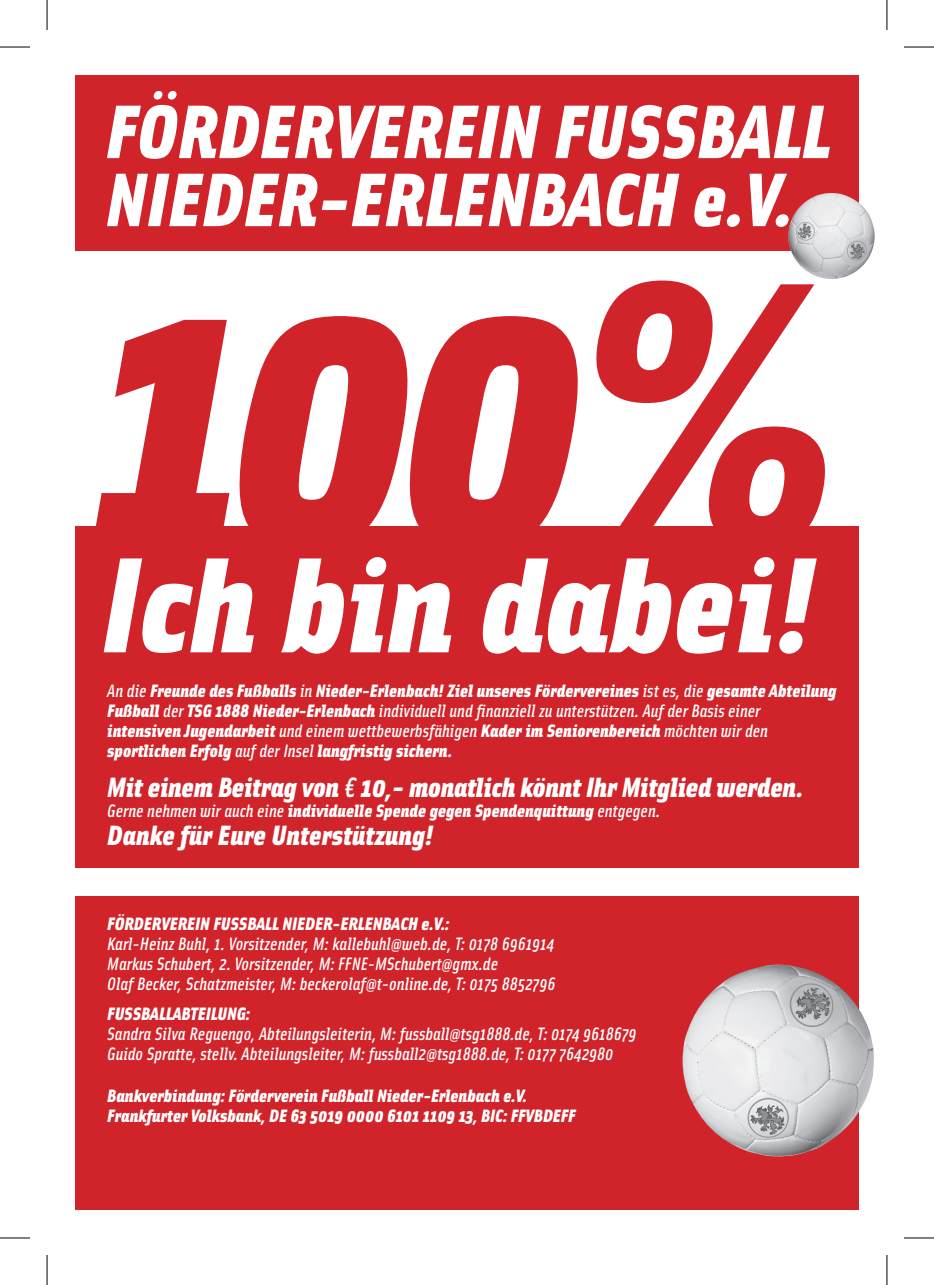
<style>
.page{position:relative;width:934px;height:1285px;background:#fff}
.page>*{position:absolute;margin:0;border:0;box-sizing:border-box;transform-origin:0 0}
.t1{font:italic 900 378px "Solex";color:#d1232a}
.t2{font:italic 900 136px "Solex";color:#fff}
.t3{font:italic 900 76px/68px "Solex";color:#fff}
.t4{font:italic 900 28px "Solex";letter-spacing:-.01em;color:#fff}
.t5{font:italic 900 18px/20px "Solex";color:#fff}
.t6{font:italic 500 18px/20px "Solex";color:#fff}
.s1{font-weight:500}
</style>
<div class="page">
<div style="left:75px;top:75px;width:783px;height:176px;background:#d1232a"></div>
<img style="left:788px;top:193px;width:87px;height:86px">
<div style="left:75px;top:526px;width:783px;height:342px;background:#d1232a"></div>
<div style="left:75px;top:896px;width:783px;height:313px;background:#d1232a"></div>
<img style="left:682px;top:964px;width:191px;height:193px">
<hr style="left:0;top:47px;width:30px;height:1px;background:#000">
<hr style="left:903px;top:47px;width:30px;height:1px;background:#000">
<hr style="left:0;top:1237px;width:30px;height:1px;background:#000">
<hr style="left:903px;top:1237px;width:30px;height:1px;background:#000">
<hr style="left:47px;top:0;width:1px;height:30px;background:#000">
<hr style="left:47px;top:1255px;width:1px;height:30px;background:#000">
<hr style="left:886px;top:0;width:1px;height:30px;background:#000">
<hr style="left:886px;top:1255px;width:1px;height:30px;background:#000">
<h3 class="t3" style="left:106px;top:93px;width:725px">FÖRDERVEREIN FUSSBALL<br>NIEDER-ERLENBACH e.V.</h3>
<h1 class="t1" style="left:94px;top:150px;width:751px">100%</h1>
<h2 class="t2" style="left:101px;top:510px;width:716px">Ich bin dabei!</h2>
<p class="t5" style="left:107px;top:680px;width:730px"><span class="s1">An die</span> Freunde des Fußballs <span class="s1">in</span> Nieder-Erlenbach! Ziel unseres Fördervereines <span class="s1">ist es, die</span> gesamte Abteilung Fußball <span class="s1">der</span> TSG 1888 Nieder-Erlenbach <span class="s1">individuell und finanziell zu unterstützen. Auf der Basis einer </span>intensiven Jugendarbeit <span class="s1">und einem wettbewerbsfähigen</span> Kader im Seniorenbereich <span class="s1">möchten wir den </span>sportlichen Erfolg <span class="s1">auf der Insel</span> langfristig sichern.</p>
<h3 class="t4" style="left:107px;top:768px;width:697px">Mit einem Beitrag von <span class="s1">€</span> 10,- monatlich könnt Ihr Mitglied werden.</h3>
<p class="t5" style="left:107px;top:800px;width:554px"><span class="s1">Gerne nehmen wir auch eine</span> individuelle Spende gegen Spendenquittung <span class="s1">entgegen.</span></p>
<h3 class="t4" style="left:107px;top:816px;width:328px">Danke für Eure Unterstützung!</h3>
<p class="t5" style="left:107px;top:912px;width:343px">FÖRDERVEREIN FUSSBALL NIEDER-ERLENBACH e.V.:</p>
<p class="t6" style="left:107px;top:932px;width:461px">Karl-Heinz Buhl, 1. Vorsitzender, M: kallebuhl@web.de, T: 0178 6961914 ‬<br>Markus Schubert, 2. Vorsitzender, M: FFNE-MSchubert@gmx.de<br>Olaf Becker, Schatzmeister, M: beckerolaf@t-online.de, T: 0175 8852796</p>
<p class="t5" style="left:107px;top:1002px;width:144px">FUSSBALLABTEILUNG:</p>
<p class="t6" style="left:107px;top:1022px;width:530px">Sandra Silva Reguengo, Abteilungsleiterin, M: fussball@tsg1888.de, T: 0174 9618679<br>Guido Spratte, stellv. Abteilungsleiter, M: fussball2@tsg1888.de, T: 0177 7642980</p>
<p class="t5" style="left:107px;top:1084px;width:469px">Bankverbindung: Förderverein Fußball Nieder-Erlenbach e.V.<br>Frankfurter Volksbank, DE 63 5019 0000 6101 1109 13, BIC: FFVBDEFF</p>
</div>
